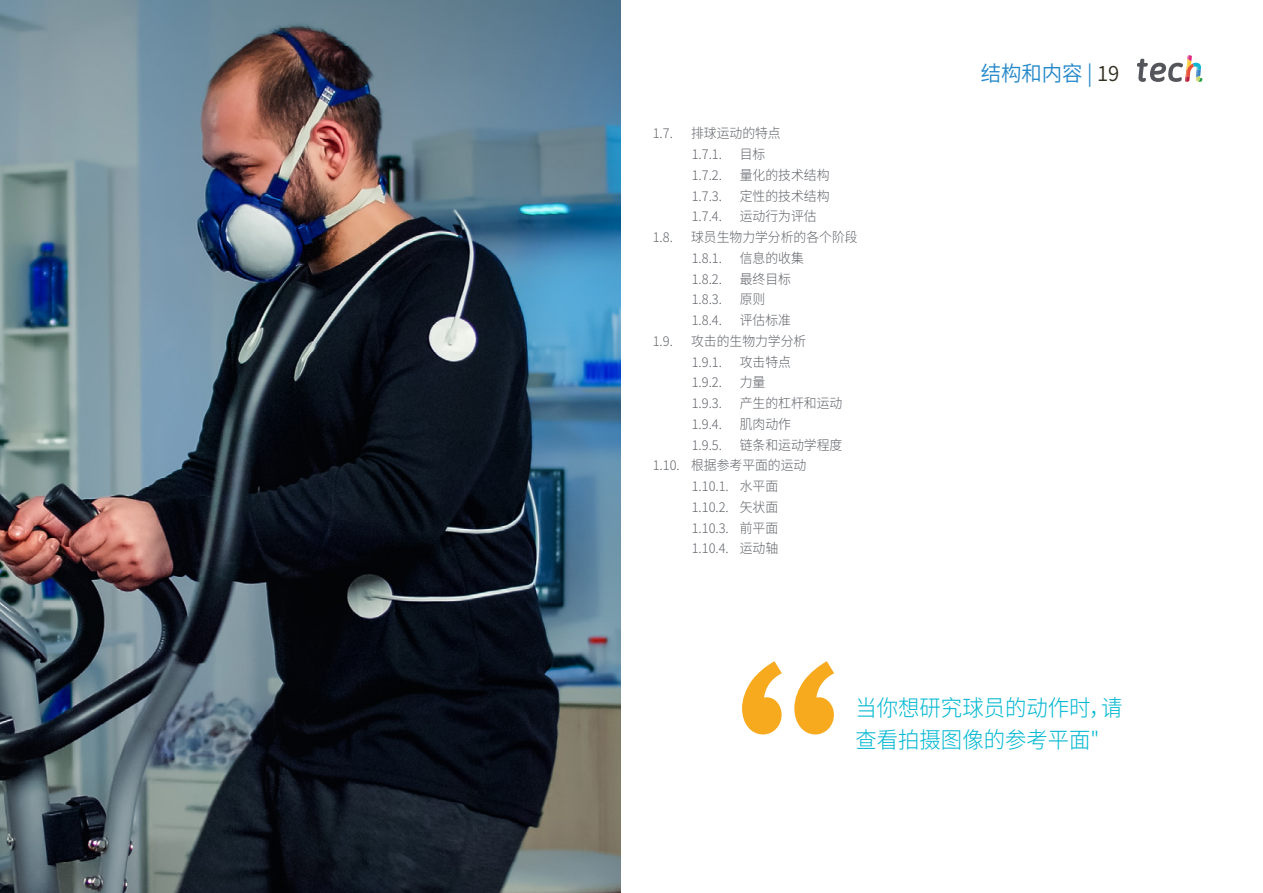
<style>
.page{position:relative;width:1263px;height:893px;background:#fff}
.page>*{position:absolute;margin:0;border:0;box-sizing:border-box;transform-origin:0 0}
.t1{font:300 22.5px/31.5px "Source Han Sans CN";color:#00b7d1;scale:.95 1}
.t2{font:21px "Source Han Sans CN";color:#2488c9}
.t3{font:300 13.5px/20.7px "Source Han Sans CN";color:#61646a;scale:.95 1}
.s1{color:#312e20}
</style>
<div class="page">
<img style="left:0;top:0;width:621px;height:893px">
<svg style="left:1137px;top:55px;width:65px;height:27px"></svg>
<svg style="left:742px;top:661px;width:92px;height:73px"></svg>
<p class="t3" style="left:653px;top:123px;width:23px">1.7.</p>
<p class="t3" style="left:691px;top:123px;width:96px">排球运动的特点<br>1.7.1.</p>
<p class="t3" style="left:740px;top:144px;width:29px">目标</p>
<p class="t3" style="left:692px;top:165px;width:33px">1.7.2.</p>
<p class="t3" style="left:740px;top:165px;width:96px">量化的技术结构</p>
<p class="t3" style="left:692px;top:186px;width:33px">1.7.3.</p>
<p class="t3" style="left:740px;top:186px;width:96px">定性的技术结构</p>
<p class="t3" style="left:692px;top:206px;width:33px">1.7.4.</p>
<p class="t3" style="left:740px;top:206px;width:83px">运动行为评估</p>
<p class="t3" style="left:653px;top:227px;width:23px">1.8.</p>
<p class="t3" style="left:691px;top:227px;width:177px">球员生物力学分析的各个阶段<br>1.8.1.</p>
<p class="t3" style="left:740px;top:248px;width:69px">信息的收集</p>
<p class="t3" style="left:692px;top:269px;width:33px">1.8.2.</p>
<p class="t3" style="left:740px;top:269px;width:55px">最终目标</p>
<p class="t3" style="left:692px;top:289px;width:33px">1.8.3.</p>
<p class="t3" style="left:740px;top:289px;width:29px">原则</p>
<p class="t3" style="left:692px;top:310px;width:33px">1.8.4.</p>
<p class="t3" style="left:740px;top:310px;width:55px">评估标准</p>
<p class="t3" style="left:653px;top:331px;width:23px">1.9.</p>
<p class="t3" style="left:691px;top:331px;width:123px">攻击的生物力学分析<br>1.9.1.</p>
<p class="t3" style="left:740px;top:352px;width:55px">攻击特点</p>
<p class="t3" style="left:692px;top:372px;width:33px">1.9.2.</p>
<p class="t3" style="left:740px;top:372px;width:29px">力量</p>
<p class="t3" style="left:692px;top:393px;width:33px">1.9.3.</p>
<p class="t3" style="left:740px;top:393px;width:109px">产生的杠杆和运动</p>
<p class="t3" style="left:692px;top:414px;width:33px">1.9.4.</p>
<p class="t3" style="left:740px;top:414px;width:55px">肌肉动作</p>
<p class="t3" style="left:692px;top:435px;width:33px">1.9.5.</p>
<p class="t3" style="left:740px;top:435px;width:109px">链条和运动学程度</p>
<p class="t3" style="left:653px;top:455px;width:163px">1.10. 根据参考平面的运动</p>
<p class="t3" style="left:692px;top:476px;width:93px">1.10.1. 水平面</p>
<p class="t3" style="left:692px;top:497px;width:93px">1.10.2. 矢状面</p>
<p class="t3" style="left:692px;top:518px;width:93px">1.10.3. 前平面</p>
<p class="t3" style="left:692px;top:538px;width:93px">1.10.4. 运动轴</p>
<h2 class="t2" style="left:981px;top:61px;width:140px">结构和内容 | <span class="s1">19</span></h2>
<h1 class="t1" style="left:855px;top:693px;width:283px">当你想研究球员的动作时，请查看拍摄图像的参考平面"</h1>
</div>
